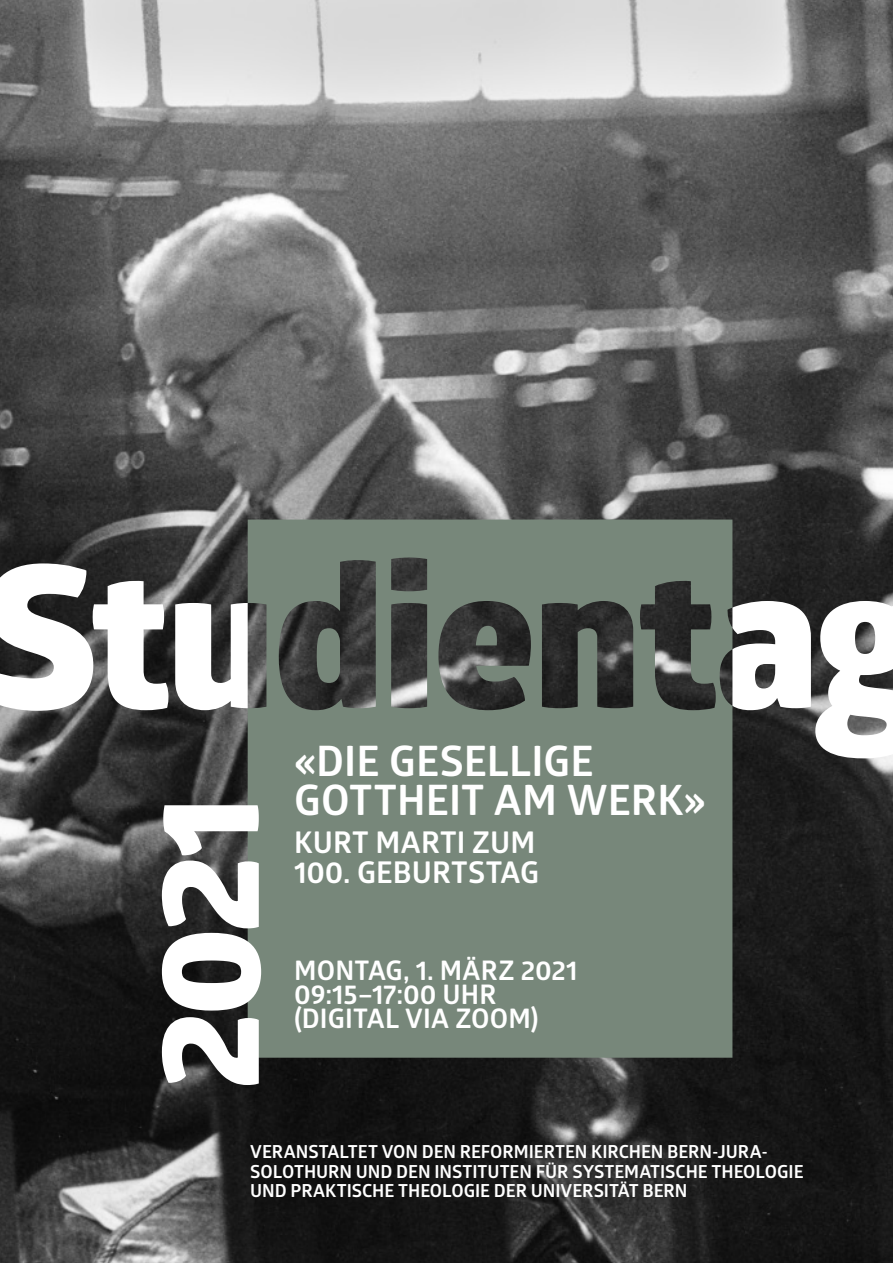
<style>
.page{position:relative;width:893px;height:1263px;background:#fff}
.page>*{position:absolute;margin:0;border:0;box-sizing:border-box;transform-origin:0 0}
.t1{font:700 42px/39px "Glober";letter-spacing:.005em;color:#fff}
.t2{font:700 30px "Glober";letter-spacing:.005em;color:#fff}
.t3{font:700 27px "Glober";letter-spacing:.005em;color:#fff}
.t4{font:700 18px "Glober";color:#fff}
</style>
<div class="page">
<img style="left:0;top:0;width:893px;height:1263px">
<div style="left:248px;top:519px;width:484px;height:539px;background:#77877a"></div>
<svg style="left:0;top:563px;width:893px;height:195px"></svg>
<svg style="left:162px;top:805px;width:99px;height:280px"></svg>
<p class="t1" style="left:294px;top:741px;width:413px">«DIE GESELLIGE<br>GOTTHEIT AM WERK»</p>
<p class="t2" style="left:294px;top:821px;width:243px">KURT MARTI ZUM</p>
<p class="t2" style="left:294px;top:851px;width:247px">100. GEBURTSTAG</p>
<p class="t3" style="left:294px;top:952px;width:285px">MONTAG, 1. MÄRZ 2021</p>
<p class="t3" style="left:294px;top:976px;width:204px">09:15–17:00 UHR</p>
<p class="t3" style="left:294px;top:1000px;width:246px">(DIGITAL VIA ZOOM)</p>
<p class="t4" style="left:250px;top:1139px;width:519px">VERANSTALTET VON DEN REFORMIERTEN KIRCHEN BERN-JURA-</p>
<p class="t4" style="left:250px;top:1158px;width:555px">SOLOTHURN UND DEN INSTITUTEN FÜR SYSTEMATISCHE THEOLOGIE</p>
<p class="t4" style="left:250px;top:1178px;width:439px">UND PRAKTISCHE THEOLOGIE DER UNIVERSITÄT BERN</p>
</div>
